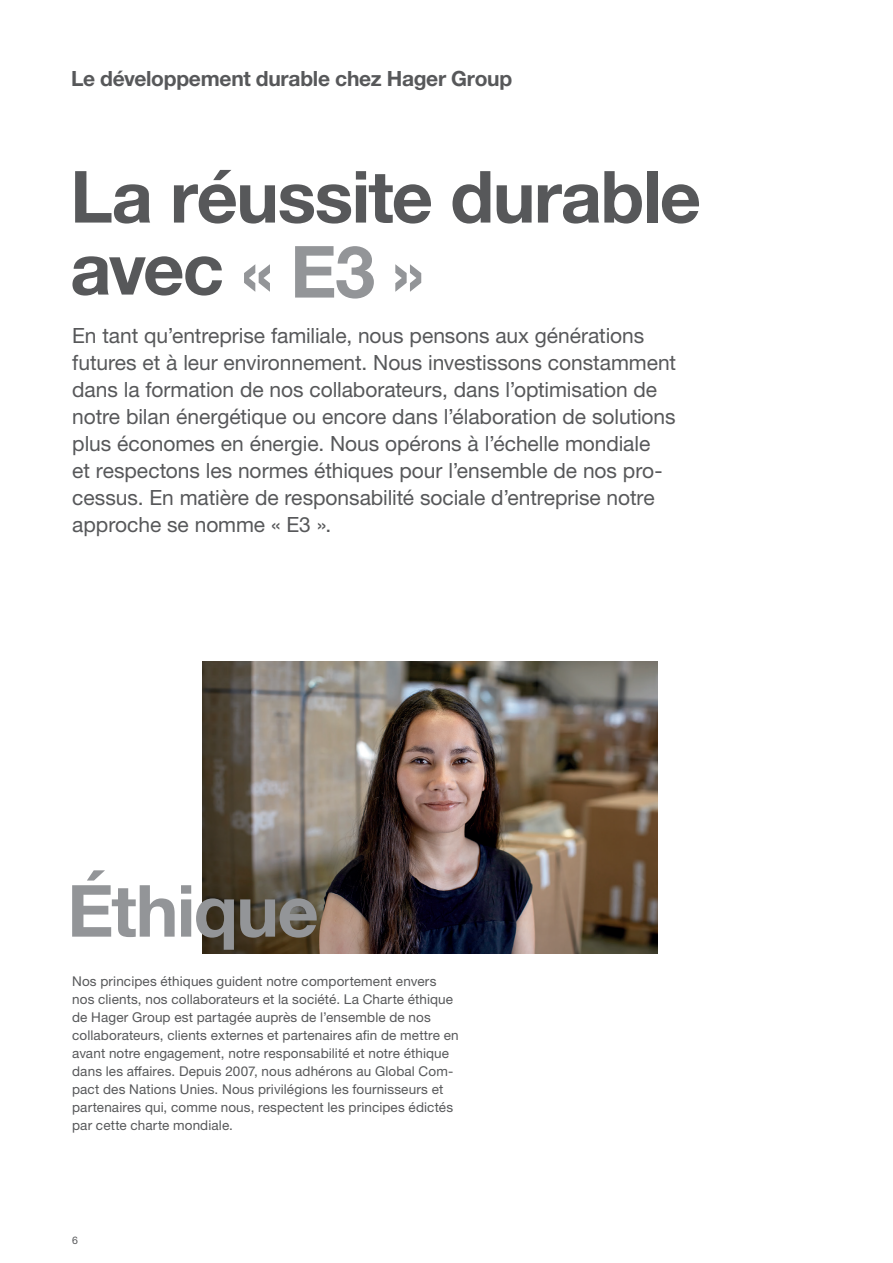
<style>
.page{position:relative;width:893px;height:1263px;background:#fff}
.page>*{position:absolute;margin:0;border:0;box-sizing:border-box;transform-origin:0 0}
.hager_Headline_60pt{font:700 72px/72px "Helvetica Neue LTW1 G";letter-spacing:-.02em;color:#57585a}
.hager_Headline_60pt-2{font:700 72px "Helvetica Neue LTW1 G";letter-spacing:-.02em;color:#939598}
.hager_Headline_48pt{font:21px/27px "Helvetica Neue LTW1 G";letter-spacing:-.005em;color:#57585a}
.hager_Headline_60pt-3{font:700 21px "Helvetica Neue LTW1 G";letter-spacing:-.015em;color:#57585a}
.hager_Teasertext_14p{font:13.5px/18px "Helvetica Neue LTW1 G";letter-spacing:.01em;color:#57585a}
.pagina_7pt_9pt_bold{font:10.5px "Helvetica Neue LTW1 G";color:#57585a}
.s1{color:#939598}
</style>
<div class="page">
<img style="left:202px;top:662px;width:455px;height:292px">
<p class="hager_Headline_60pt-3" style="left:71px;top:66px;width:443px">Le développement durable chez Hager Group</p>
<p class="hager_Headline_60pt" style="left:70px;top:160px;width:632px">La réussite durable avec <span class="s1">« E3 »</span></p>
<p class="hager_Headline_48pt" style="left:72px;top:321px;width:605px">En tant qu’entreprise familiale, nous pensons aux générations futures et à leur environnement. Nous investissons constamment dans la formation de nos collaborateurs, dans l’optimisation de notre bilan énergétique ou encore dans l’élaboration de solutions plus économes en énergie. Nous opérons à l’échelle mondiale<br>et respectons les normes éthiques pour l’ensemble de nos pro&shy;cessus. En matière de responsabilité sociale d’entreprise notre approche se nomme « E3 ».</p>
<p class="hager_Headline_60pt-2" style="left:67px;top:866px;width:253px">Éthique</p>
<p class="hager_Teasertext_14p" style="left:72px;top:972px;width:388px">Nos principes éthiques guident notre comportement envers nos clients, nos collaborateurs et la société. La Charte éthique de Hager Group est partagée auprès de l’ensemble de nos collaborateurs, clients externes et partenaires afin de mettre en avant notre engagement, notre responsabilité et notre éthique dans les affaires. Depuis 2007, nous adhérons au Global Com&shy;pact des Nations Unies. Nous privilégions les fournisseurs et partenaires qui, comme nous, respectent les principes édictés par cette charte mondiale.</p>
<p class="pagina_7pt_9pt_bold" style="left:72px;top:1233px;width:7px">6</p>
</div>
